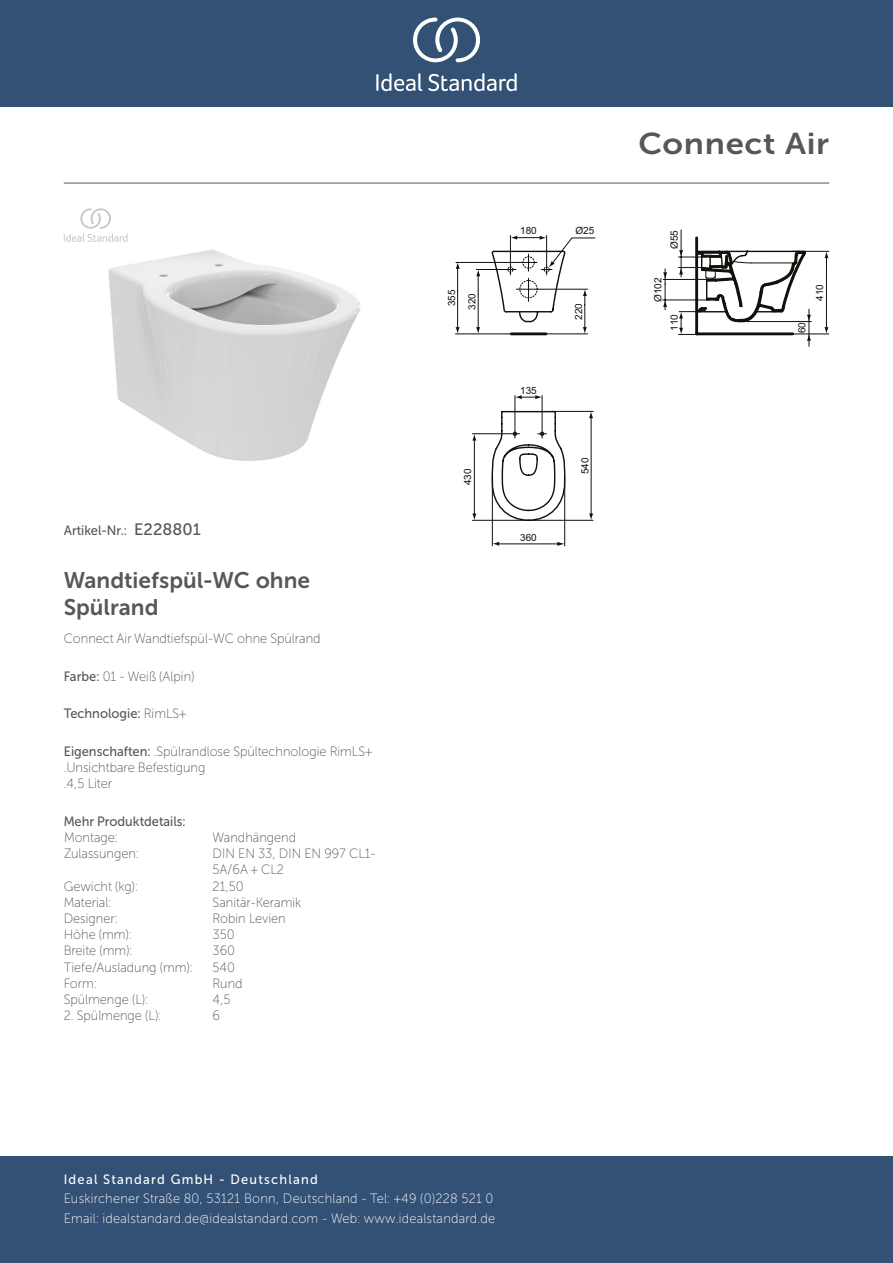
<style>
.page{position:relative;width:893px;height:1263px;background:#fff}
.page>*{position:absolute;margin:0;border:0;box-sizing:border-box;transform-origin:0 0}
._001_Produkttyp{font:30px "Museo Sans 700";letter-spacing:.02em;color:#575756;scale:1.1 1}
.t1{font:22.5px/27px "Museo Sans Cyrl 700";color:#575756}
.t2{font:13.5px/19.5px "Museo Sans Cyrl 100";letter-spacing:.02em;color:#fff;scale:.95 1}
.Features{font:13.5px/16.2px "Museo Sans Cyrl 100";color:#575756;scale:.95 1}
.Accreditations{font:13.5px/16.2px "Museo Sans Cyrl 100";color:#575756;scale:.95 1}
.sku{font:13.5px "Museo Sans Cyrl 500";color:#575756;scale:.95 1}
.Marketing_Descriptio{font:13.5px "Museo Sans Cyrl 100";color:#575756;scale:.95 1}
.t3{font:13.5px "Museo Sans Cyrl 500";letter-spacing:.1em;color:#fff;scale:.95 1}
.Material{font:13.5px "Museo Sans Cyrl 100";color:#575756;scale:.95 1}
.Depth__mm{font:13.5px "Museo Sans Cyrl 100";color:#575756;scale:.95 1}
.Colour{font:13.5px "Museo Sans Cyrl 100";color:#575756;scale:.95 1}
.Designer{font:13.5px "Museo Sans Cyrl 100";color:#575756;scale:.95 1}
.Mounting{font:13.5px "Museo Sans Cyrl 100";color:#575756;scale:.95 1}
.Technology{font:13.5px "Museo Sans Cyrl 500";color:#575756;scale:.95 1}
.Net_Weight__kg{font:13.5px "Museo Sans Cyrl 100";color:#575756;scale:.95 1}
.Capacity{font:13.5px "Museo Sans Cyrl 100";color:#575756;scale:.95 1}
.Secondary_Capacity{font:13.5px "Museo Sans Cyrl 100";color:#575756;scale:.95 1}
.Width__mm{font:13.5px "Museo Sans Cyrl 100";color:#575756;scale:.95 1}
.Height__mm{font:13.5px "Museo Sans Cyrl 100";color:#575756;scale:.95 1}
.Shape{font:13.5px "Museo Sans Cyrl 100";color:#575756;scale:.95 1}
.t4{font:10.05px "Arial";color:#12100b}
.t5{font:9.9px/20.5px "Arial";color:#12100b;text-align:center}
.s1{font-size:16.5px}
.s2{font-family:"Museo Sans Cyrl 500"}
.s3{font-family:"Museo Sans Cyrl 100"}
</style>
<div class="page">
<div style="left:0;top:1157px;width:893px;height:106px;background:#335075"></div>
<div style="left:0;top:0;width:893px;height:107px;background:#335075"></div>
<svg style="left:428px;top:73px;width:89px;height:18px"></svg>
<svg style="left:376px;top:73px;width:46px;height:18px"></svg>
<svg style="left:413px;top:18px;width:67px;height:44px"></svg>
<hr style="left:64px;top:183px;width:765px;height:1px;background:#575756">
<hr style="left:511px;top:332px;width:35px;height:3px;background:#12100b">
<hr style="left:695px;top:238px;width:3px;height:96px;background:#12100b">
<hr style="left:492px;top:475px;width:1px;height:71px;background:#12100b">
<hr style="left:564px;top:477px;width:1px;height:69px;background:#12100b">
<hr style="left:551px;top:411px;width:42px;height:1px;background:#12100b">
<hr style="left:591px;top:417px;width:1px;height:98px;background:#12100b">
<svg style="left:589px;top:411px;width:4px;height:7px"></svg>
<svg style="left:589px;top:513px;width:4px;height:7px"></svg>
<hr style="left:498px;top:543px;width:60px;height:1px;background:#12100b">
<svg style="left:557px;top:542px;width:8px;height:4px"></svg>
<svg style="left:492px;top:542px;width:7px;height:4px"></svg>
<hr style="left:472px;top:520px;width:121px;height:1px;background:#12100b">
<svg style="left:491px;top:410px;width:74px;height:112px"></svg>
<hr style="left:472px;top:433px;width:47px;height:1px;background:#12100b">
<hr style="left:474px;top:440px;width:1px;height:75px;background:#12100b">
<svg style="left:472px;top:513px;width:4px;height:7px"></svg>
<svg style="left:472px;top:434px;width:4px;height:7px"></svg>
<hr style="left:542px;top:395px;width:1px;height:43px;background:#12100b">
<svg style="left:516px;top:395px;width:26px;height:4px"></svg>
<hr style="left:515px;top:395px;width:1px;height:43px;background:#12100b">
<hr style="left:681px;top:230px;width:1px;height:47px;background:#12100b">
<hr style="left:662px;top:300px;width:47px;height:1px;background:#12100b">
<hr style="left:663px;top:279px;width:44px;height:1px;background:#12100b">
<svg style="left:663px;top:269px;width:4px;height:41px"></svg>
<hr style="left:777px;top:334px;width:52px;height:1px;background:#12100b">
<hr style="left:792px;top:251px;width:37px;height:1px;background:#12100b">
<hr style="left:826px;top:256px;width:1px;height:72px;background:#12100b">
<svg style="left:824px;top:327px;width:4px;height:7px"></svg>
<svg style="left:678px;top:249px;width:133px;height:92px"></svg>
<svg style="left:824px;top:251px;width:4px;height:7px"></svg>
<hr style="left:809px;top:309px;width:1px;height:37px;background:#12100b">
<hr style="left:457px;top:291px;width:1px;height:39px;background:#12100b">
<svg style="left:456px;top:263px;width:4px;height:29px"></svg>
<svg style="left:456px;top:327px;width:4px;height:6px"></svg>
<hr style="left:456px;top:262px;width:81px;height:1px;background:#12100b">
<hr style="left:478px;top:294px;width:1px;height:36px;background:#12100b">
<svg style="left:476px;top:270px;width:4px;height:24px"></svg>
<svg style="left:476px;top:327px;width:4px;height:6px"></svg>
<hr style="left:476px;top:269px;width:40px;height:1px;background:#12100b">
<hr style="left:455px;top:333px;width:132px;height:1px;background:#12100b">
<hr style="left:546px;top:235px;width:1px;height:40px;background:#12100b">
<hr style="left:510px;top:235px;width:1px;height:40px;background:#12100b">
<svg style="left:491px;top:236px;width:105px;height:98px"></svg>
<img style="left:108px;top:249px;width:252px;height:212px">
<svg style="left:64px;top:208px;width:64px;height:34px"></svg>
<p class="sku" style="left:64px;top:523px;width:146px">Artikel-Nr.: <span class="s1">E228801</span></p>
<p class="t1" style="left:64px;top:566px;width:248px">Wandtiefspül-WC ohne<br>Spülrand</p>
<p class="Marketing_Descriptio" style="left:64px;top:632px;width:272px">Connect Air Wandtiefspül-WC ohne Spülrand</p>
<p class="Colour" style="left:64px;top:669px;width:139px"><span class="s2">Farbe:</span> 01 - Weiß (Alpin)</p>
<p class="Technology" style="left:64px;top:706px;width:131px">Technologie: <span class="s3">RimLS+</span></p>
<p class="Features" style="left:64px;top:743px;width:326px"><span class="s2">Eigenschaften:</span> .Spülrandlose Spültechnologie RimLS+ .Unsichtbare Befestigung<br>.4,5 Liter</p>
<p class="sku" style="left:64px;top:814px;width:130px">Mehr Produktdetails:</p>
<p class="Mounting" style="left:64px;top:830px;width:58px">Montage:</p>
<p class="Mounting" style="left:213px;top:830px;width:89px">Wandhängend</p>
<p class="Accreditations" style="left:64px;top:845px;width:80px">Zulassungen:</p>
<p class="Accreditations" style="left:213px;top:845px;width:173px">DIN EN 33, DIN EN 997 CL1-<br>5A/6A + CL2</p>
<p class="Net_Weight__kg" style="left:64px;top:879px;width:79px">Gewicht (kg):</p>
<p class="Net_Weight__kg" style="left:213px;top:879px;width:34px">21,50</p>
<p class="Material" style="left:64px;top:895px;width:51px">Material:</p>
<p class="Material" style="left:213px;top:895px;width:95px">Sanitär-Keramik</p>
<p class="Designer" style="left:64px;top:911px;width:58px">Designer:</p>
<p class="Designer" style="left:213px;top:911px;width:78px">Robin Levien</p>
<p class="Height__mm" style="left:64px;top:927px;width:73px">Höhe (mm):</p>
<p class="Height__mm" style="left:213px;top:927px;width:25px">350</p>
<p class="Width__mm" style="left:64px;top:943px;width:74px">Breite (mm):</p>
<p class="Width__mm" style="left:213px;top:943px;width:25px">360</p>
<p class="Depth__mm" style="left:64px;top:960px;width:137px">Tiefe/Ausladung (mm):</p>
<p class="Depth__mm" style="left:213px;top:960px;width:25px">540</p>
<p class="Shape" style="left:64px;top:976px;width:36px">Form:</p>
<p class="Shape" style="left:213px;top:976px;width:33px">Rund</p>
<p class="Capacity" style="left:64px;top:992px;width:90px">Spülmenge (L):</p>
<p class="Capacity" style="left:213px;top:992px;width:20px">4,5</p>
<p class="Secondary_Capacity" style="left:64px;top:1008px;width:104px">2. Spülmenge (L):</p>
<p class="Secondary_Capacity" style="left:213px;top:1008px;width:9px">6</p>
<p class="t5" style="left:441px;top:310px;width:22px;rotate:-90deg">355<br>320</p>
<p class="t5" style="left:458px;top:485px;width:18px;rotate:-90deg">430</p>
<p class="t5" style="left:520px;top:220px;width:18px">180</p>
<p class="t4" style="left:575px;top:224px;width:21px">Ø25</p>
<p class="t5" style="left:520px;top:380px;width:18px">135</p>
<p class="t5" style="left:520px;top:527px;width:18px">360</p>
<p class="t5" style="left:569px;top:320px;width:18px;rotate:-90deg">220</p>
<p class="t5" style="left:575px;top:474px;width:18px;rotate:-90deg">540</p>
<p class="_001_Produkttyp" style="left:638px;top:127px;width:175px">Connect Air</p>
<p class="t4" style="left:668px;top:249px;width:21px;rotate:-90deg">Ø55</p>
<p class="t4" style="left:651px;top:302px;width:26px;rotate:-90deg">Ø102</p>
<p class="t4" style="left:668px;top:331px;width:18px;rotate:-90deg">110</p>
<p class="t4" style="left:795px;top:333px;width:13px;rotate:-90deg">60</p>
<p class="t5" style="left:809px;top:301px;width:18px;rotate:-90deg">410</p>
<p class="t3" style="left:64px;top:1172px;width:269px">Ideal Standard GmbH - Deutschland</p>
<p class="t2" style="left:64px;top:1189px;width:456px">Euskirchener Straße 80, 53121 Bonn, Deutschland - Tel: +49 (0)228 521 0<br>Email: idealstandard.de@idealstandard.com - Web: www.idealstandard.de</p>
</div>
